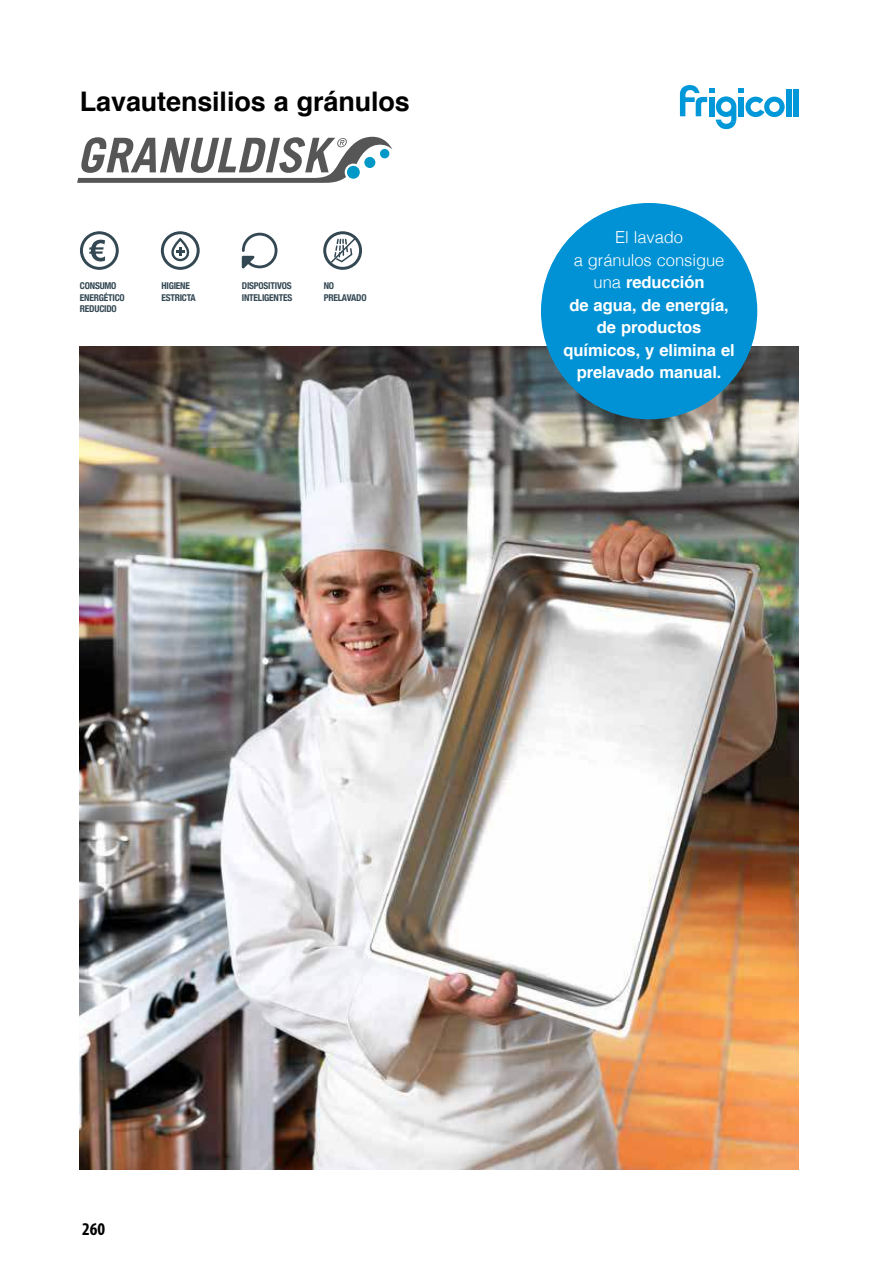
<style>
.page{position:relative;width:893px;height:1263px;background:#fff}
.page>*{position:absolute;margin:0;border:0;box-sizing:border-box;transform-origin:0 0}
.t1{font:700 27px "Helvetica";letter-spacing:-.005em;color:#000}
.t2{font:700 condensed 18px "Myriad Pro";color:#000}
.t3{font:700 16.65px/22.5px "Helvetica";letter-spacing:-.005em;color:#fff;text-align:center}
.t4{font:700 condensed 9.45px/11.2px "Helvetica Neue";letter-spacing:-.02em;color:#344853}
.s1{font-weight:300}
</style>
<div class="page">
<div style="left:786px;top:89px;width:5px;height:27px;background:#0098d8"></div>
<div style="left:794px;top:89px;width:5px;height:27px;background:#0098d8"></div>
<svg style="left:680px;top:85px;width:105px;height:44px"></svg>
<img style="left:80px;top:346px;width:719px;height:823px">
<div style="left:541px;top:203px;width:216px;height:216px;background:#0092d5;border-radius:50%"></div>
<svg style="left:77px;top:137px;width:315px;height:46px"></svg>
<div style="left:347px;top:166px;width:13px;height:13px;background:#0099c7;border-radius:50%"></div>
<svg style="left:80px;top:231px;width:39px;height:39px"></svg>
<svg style="left:242px;top:233px;width:35px;height:36px"></svg>
<svg style="left:161px;top:231px;width:39px;height:39px"></svg>
<svg style="left:323px;top:231px;width:39px;height:39px"></svg>
<h1 class="t1" style="left:80px;top:90px;width:331px">Lavautensilios a gránulos</h1>
<p class="t4" style="left:80px;top:280px;width:46px">CONSUMO<br>ENERGÉTICO<br>REDUCIDO</p>
<p class="t4" style="left:161px;top:280px;width:36px">HIGIENE<br>ESTRICTA</p>
<p class="t4" style="left:324px;top:280px;width:44px">NO<br>PRELAVADO</p>
<p class="t4" style="left:242px;top:280px;width:52px">DISPOSITIVOS<br>INTELIGENTES</p>
<p class="t3" style="left:563px;top:227px;width:173px"><span class="s1">El lavado<br>a gránulos consigue una</span> reducción<br>de agua, de energía, de productos químicos, y elimina el prelavado manual.</p>
<p class="t2" style="left:82px;top:1219px;width:25px">260</p>
</div>
